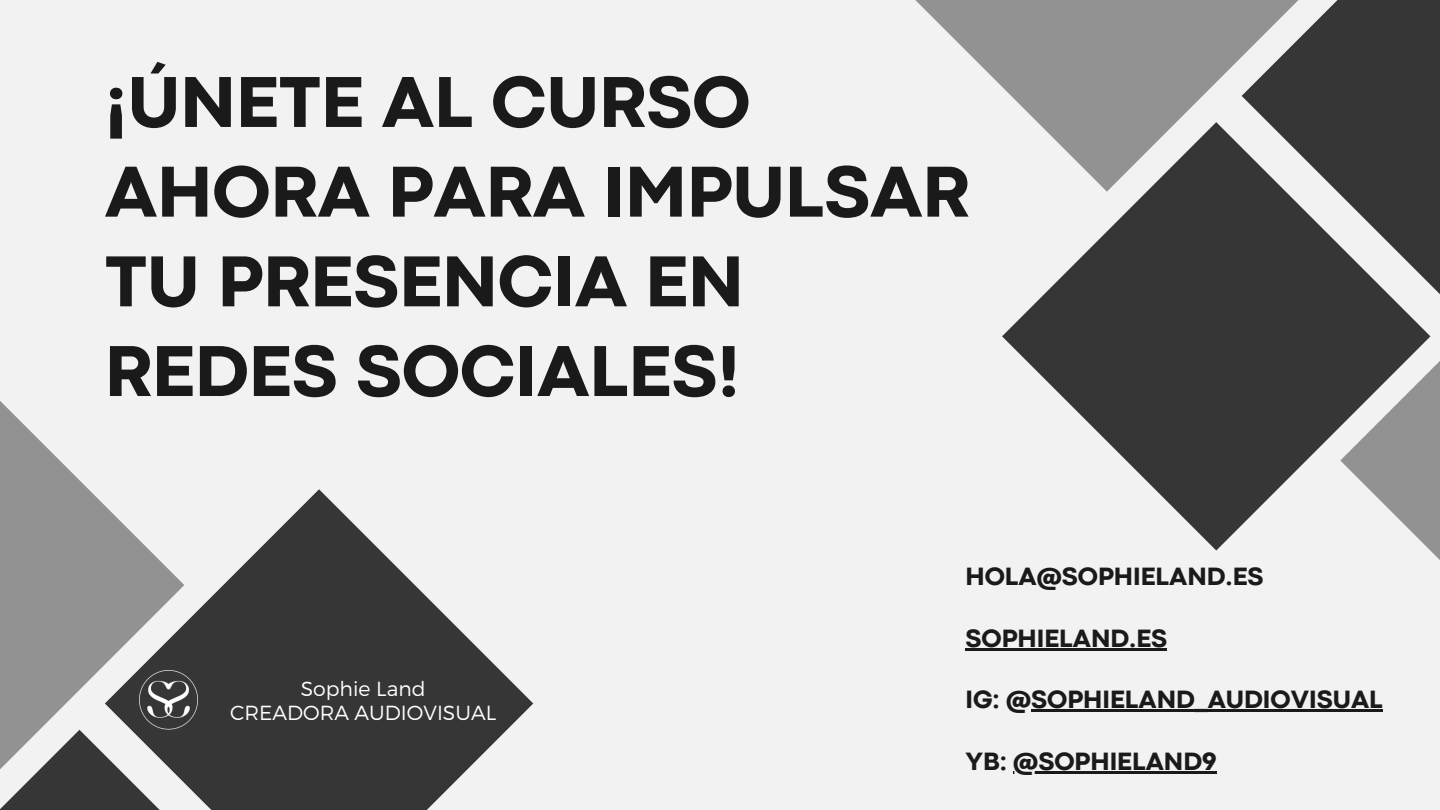
<style>
.page{position:relative;width:1440px;height:810px;background:#f2f2f2}
.page>*{position:absolute;margin:0;border:0;box-sizing:border-box;transform-origin:0 0}
.t1{font:800 75.2px/89.7px "Codec Pro";color:#1a1a1a}
.t2{font:800 26.2px "Codec Pro";color:#1a1a1a}
.t3{font:300 20.4px/24px "Montserrat";color:#fff;text-align:center}
</style>
<div class="page">
<svg style="left:1002px;top:192px;width:338px;height:359px;fill:#363636"></svg>
<svg style="left:1340px;top:310px;width:100px;height:250px"></svg>
<div style="left:1242px;top:0;width:198px;height:310px;background:#363636"></div>
<svg style="left:915px;top:0;width:406px;height:192px;fill:#929292"></svg>
<div style="left:0;top:730px;width:294px;height:80px;background:#363636"></div>
<svg style="left:149px;top:489px;width:384px;height:321px;fill:#363636"></svg>
<svg style="left:0;top:401px;width:184px;height:398px;fill:#929292"></svg>
<img style="left:140px;top:670px;width:58px;height:59px">
<hr style="left:965px;top:648px;width:202px;height:2px;background:#1a1a1a">
<hr style="left:1031px;top:710px;width:352px;height:2px;background:#1a1a1a">
<hr style="left:1013px;top:771px;width:204px;height:2px;background:#1a1a1a">
<h1 class="t1" style="left:105px;top:63px;width:866px">¡ÚNETE AL CURSO<br>AHORA PARA IMPULSAR<br>TU PRESENCIA EN<br>REDES SOCIALES!</h1>
<p class="t3" style="left:230px;top:675px;width:267px">Sophie Land<br>CREADORA AUDIOVISUAL</p>
<p class="t2" style="left:965px;top:567px;width:300px">HOLA@SOPHIELAND.ES</p>
<p class="t2" style="left:965px;top:629px;width:203px">SOPHIELAND.ES</p>
<p class="t2" style="left:965px;top:690px;width:419px">IG: @SOPHIELAND_AUDIOVISUAL</p>
<p class="t2" style="left:965px;top:752px;width:253px">YB: @SOPHIELAND9</p>
</div>
